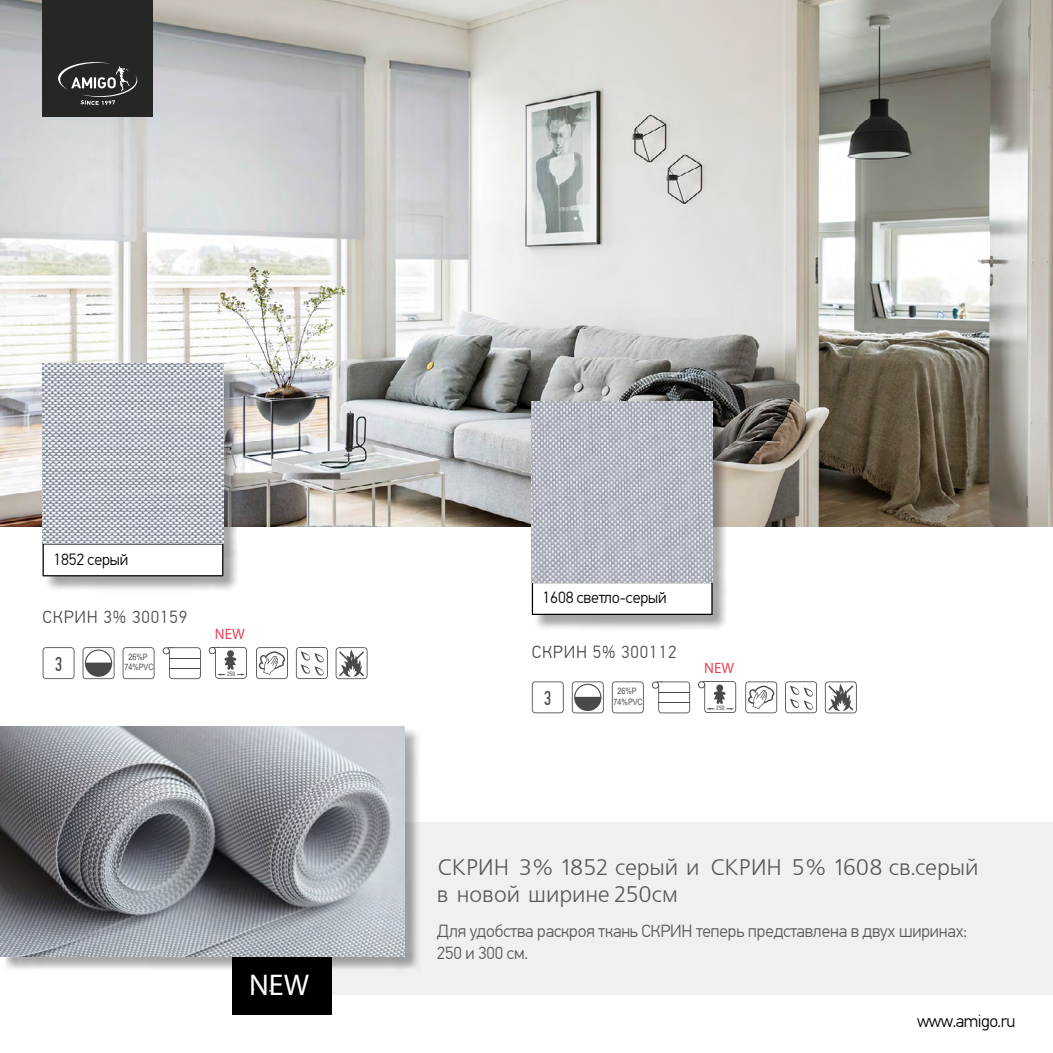
<style>
.page{position:relative;width:1053px;height:1053px;background:#fff}
.page>*{position:absolute;margin:0;border:0;box-sizing:border-box;transform-origin:0 0}
.t1{font:30px "Myriad Pro";color:#fff}
.t2{font:30px "ZW Adobe F";color:#fff}
.t3{font:22.5px/27px "Free Set";color:#575756}
.t4{font:20px "PF Din Text Comp Pro";color:#4a4a49}
.t5{font:300 17.5px/22.5px "PF Din Text Pro";letter-spacing:-.01em;color:#575756}
.t6{font:300 17.5px "PF Din Text Pro";letter-spacing:.05em;color:#4a4a49}
.t7{font:300 17.5px "PF Din Text Pro";letter-spacing:-.03em;color:#000}
.t8{font:300 16.25px "PF Din Text Pro";letter-spacing:-.01em;color:#000}
.t9{font:15px "Myriad Pro";letter-spacing:.005em;color:#e94258}
.t10{font:8.75px/10.5px "Arial Narrow";color:#4a4a49;text-align:center}
.t11{font:6.25px "PF Din Text Cond Pro";letter-spacing:-.005em;color:#4a4a49}
</style>
<div class="page">
<div style="left:232px;top:822px;width:820px;height:173px;background:#f0f0f0"></div>
<div style="left:232px;top:956px;width:99px;height:59px;background:#000"></div>
<img style="left:0;top:0;width:1052px;height:526px">
<div style="left:2px;top:728px;width:418px;height:243px;background:#000;opacity:.35"></div>
<div style="left:533px;top:403px;width:195px;height:195px;background:#000;opacity:.35"></div>
<div style="left:43px;top:0;width:110px;height:117px;background:#262625"></div>
<svg style="left:58px;top:62px;width:79px;height:43px"></svg>
<div style="left:533px;top:583px;width:195px;height:48px;background:#000;opacity:.35"></div>
<div style="left:532px;top:582px;width:180px;height:32px;background:#fff"></div>
<div style="left:531px;top:582px;width:181px;height:33px;border:1px solid #000"></div>
<div style="left:44px;top:365px;width:195px;height:195px;background:#000;opacity:.35"></div>
<div style="left:44px;top:544px;width:195px;height:48px;background:#000;opacity:.35"></div>
<div style="left:43px;top:544px;width:180px;height:31px;background:#fff"></div>
<div style="left:43px;top:543px;width:180px;height:33px;border:1px solid #000"></div>
<svg style="left:0;top:726px;width:405px;height:230px;background:#8d9096"></svg>
<img style="left:531px;top:402px;width:181px;height:180px">
<img style="left:43px;top:363px;width:180px;height:180px">
<svg style="left:123px;top:647px;width:31px;height:32px"></svg>
<svg style="left:43px;top:647px;width:31px;height:32px"></svg>
<svg style="left:256px;top:647px;width:32px;height:32px"></svg>
<svg style="left:296px;top:647px;width:32px;height:32px"></svg>
<svg style="left:209px;top:646px;width:38px;height:32px"></svg>
<svg style="left:83px;top:647px;width:31px;height:32px"></svg>
<svg style="left:335px;top:647px;width:32px;height:32px"></svg>
<svg style="left:163px;top:647px;width:38px;height:32px"></svg>
<hr style="left:169px;top:657px;width:31px;height:1px;background:#4a4a49">
<hr style="left:169px;top:668px;width:31px;height:1px;background:#4a4a49">
<svg style="left:611px;top:681px;width:32px;height:32px"></svg>
<svg style="left:532px;top:681px;width:31px;height:32px"></svg>
<svg style="left:745px;top:681px;width:32px;height:32px"></svg>
<svg style="left:785px;top:681px;width:32px;height:32px"></svg>
<svg style="left:698px;top:681px;width:38px;height:32px"></svg>
<svg style="left:571px;top:681px;width:32px;height:32px"></svg>
<svg style="left:824px;top:681px;width:32px;height:32px"></svg>
<svg style="left:651px;top:681px;width:39px;height:32px"></svg>
<hr style="left:658px;top:691px;width:31px;height:1px;background:#4a4a49">
<hr style="left:658px;top:702px;width:31px;height:1px;background:#4a4a49">
<p class="t8" style="left:53px;top:550px;width:76px">1852 серый</p>
<p class="t6" style="left:43px;top:606px;width:146px">СКРИН 3% 300159</p>
<p class="t4" style="left:55px;top:652px;width:9px">3</p>
<p class="t10" style="left:124px;top:651px;width:31px">26%Р<br>74%PVC</p>
<p class="t9" style="left:215px;top:624px;width:32px">NEW</p>
<p class="t11" style="left:227px;top:670px;width:10px">250</p>
<h1 class="t1" style="left:249px;top:966px;width:62px">NEW</h1>
<h1 class="t2" style="left:265px;top:965px;width:8px">EW</h1>
<p class="t8" style="left:542px;top:588px;width:125px">1608 светло-серый</p>
<p class="t6" style="left:531px;top:641px;width:146px">СКРИН 5% 300112</p>
<p class="t4" style="left:544px;top:686px;width:9px">3</p>
<p class="t10" style="left:613px;top:685px;width:31px">26%Р<br>74%PVC</p>
<p class="t9" style="left:704px;top:658px;width:32px">NEW</p>
<p class="t11" style="left:716px;top:704px;width:10px">250</p>
<p class="t3" style="left:437px;top:855px;width:543px">СКРИН 3% 1852 серый и СКРИН 5% 1608 св.серый в новой ширине 250см</p>
<p class="t5" style="left:437px;top:919px;width:531px">Для удобства раскроя ткань СКРИН теперь представлена в двух ширинах:<br>250 и 300 см.</p>
<p class="t7" style="left:916px;top:1010px;width:100px">www.amigo.ru</p>
</div>
